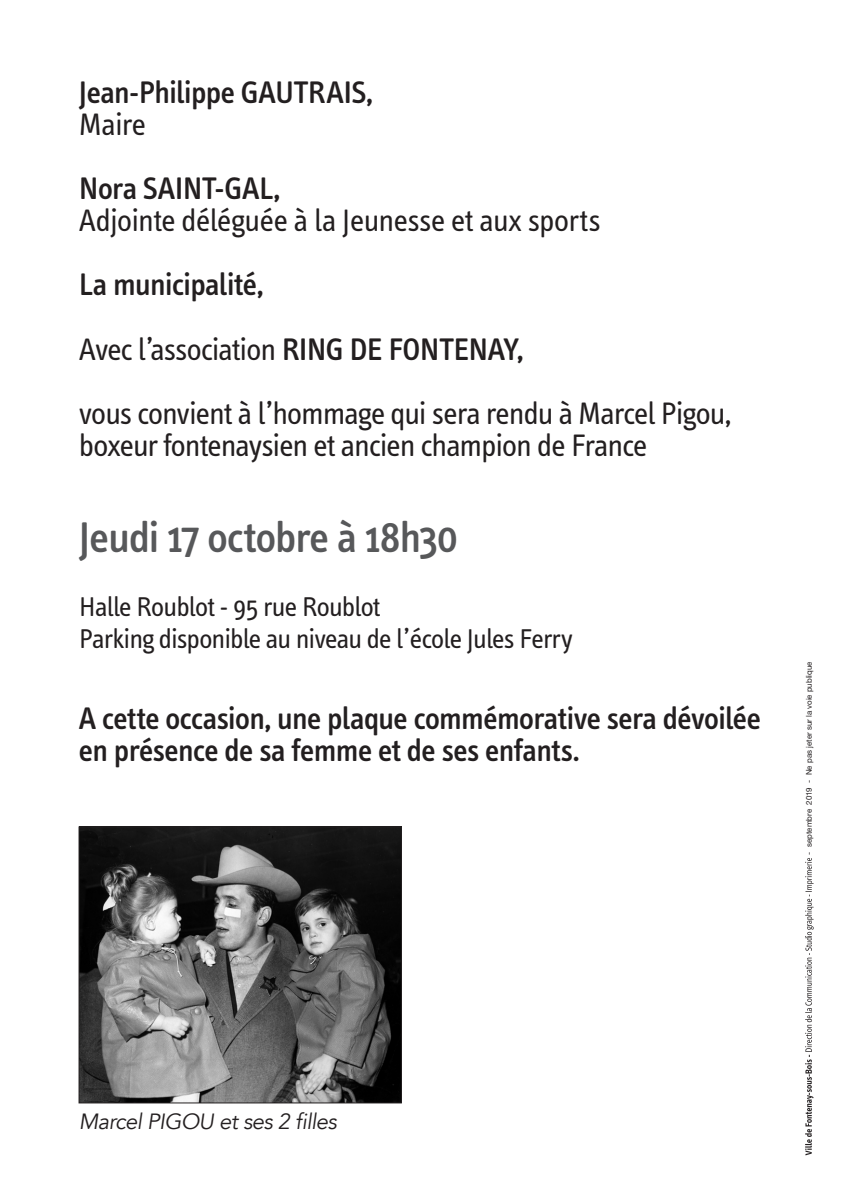
<style>
.page{position:relative;width:842px;height:1191px;background:#fff}
.page>*{position:absolute;margin:0;border:0;box-sizing:border-box;transform-origin:0 0}
.t1{font:500 44px "Info Text";letter-spacing:-.02em;color:#57585a}
.t2{font:32px/32px "Info Text";letter-spacing:-.03em;color:#231f20}
.t3{font:500 32px/32px "Info Text";letter-spacing:-.02em;color:#231f20}
.t4{font:28px "Info Text";letter-spacing:-.03em;color:#231f20}
.t5{font:italic 22px "Avenir";letter-spacing:-.025em;color:#231f20}
.t6{font:8px "Helvetica Neue";color:#231f20}
.s1{font-weight:500}
</style>
<div class="page">
<img style="left:81px;top:828px;width:318px;height:273px">
<div style="left:79px;top:826px;width:322px;height:277px;border:1px solid #231f20"></div>
<img style="left:805px;top:858px;width:9px;height:298px">
<p class="t3" style="left:79px;top:77px;width:295px">Jean-Philippe GAUTRAIS,</p>
<p class="t2" style="left:79px;top:109px;width:69px">Maire</p>
<p class="t3" style="left:79px;top:173px;width:203px">Nora SAINT-GAL,</p>
<p class="t2" style="left:79px;top:205px;width:523px">Adjointe déléguée à la Jeunesse et aux sports</p>
<p class="t3" style="left:79px;top:269px;width:186px">La municipalité,</p>
<p class="t2" style="left:79px;top:333px;width:446px">Avec l’association <span class="s1">RING DE FONTENAY,</span></p>
<p class="t2" style="left:79px;top:397px;width:654px">vous convient à l’hommage qui sera rendu à Marcel Pigou, boxeur fontenaysien et ancien champion de France</p>
<p class="t1" style="left:79px;top:512px;width:380px">Jeudi 17 octobre à 18h30</p>
<p class="t4" style="left:79px;top:591px;width:303px">Halle Roublot - 95 rue Roublot</p>
<p class="t4" style="left:79px;top:623px;width:496px">Parking disponible au niveau de l’école Jules Ferry</p>
<p class="t3" style="left:79px;top:702px;width:684px">A cette occasion, une plaque commémorative sera dévoilée en présence de sa femme et de ses enfants.</p>
<p class="t6" style="left:804px;top:854px;width:194px;rotate:-90deg">- septembre 2019 - Ne pas jeter sur la voie publique</p>
<p class="t5" style="left:79px;top:1108px;width:260px">Marcel PIGOU et ses 2 filles</p>
</div>
